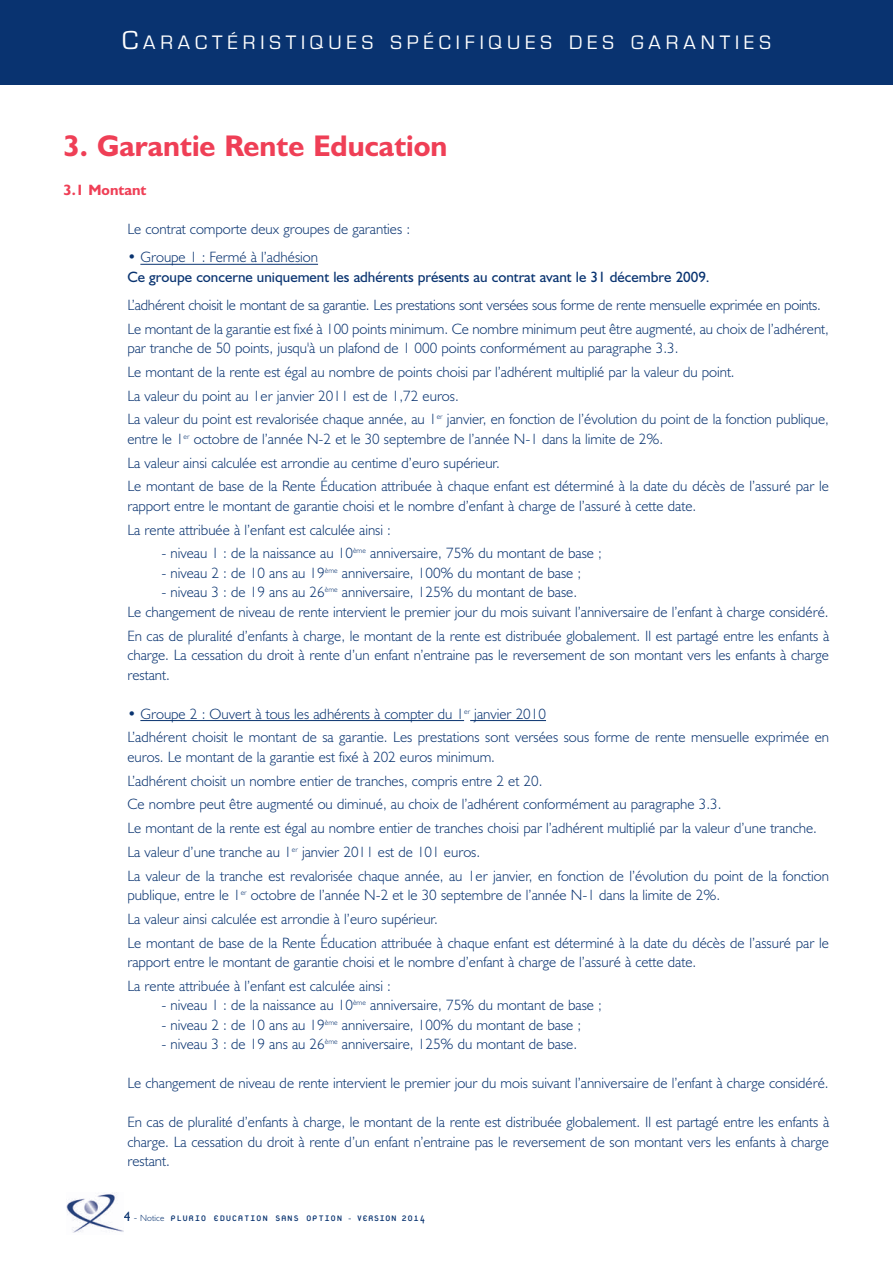
<style>
.page{position:relative;width:893px;height:1263px;background:#fff}
.page>*{position:absolute;margin:0;border:0;box-sizing:border-box;transform-origin:0 0}
.t1{font:700 30px "Humanist 521 BT";color:#ef3f56}
.t2{font:20.25px "Eurostile";letter-spacing:.245em;color:#fff}
.t3{font:300 15px/23.7px "Humanist 521 BT";color:#093370}
.t4{font:15px "Humanist 521 BT";color:#093370}
.t5{font:700 15px "Humanist 521 BT";color:#ef3f56}
.t6{font:12px "Platelet";letter-spacing:.045em;color:#093370}
.s1{font-size:27px}
.s2{font-family:"Humanist 521 BT";font-size:13.5px}
.s3{font-family:"Humanist 521 BT";font-weight:300;font-size:10.5px}
.s4{font-family:"Humanist 521 BT";font-weight:300;font-size:9px}
.s5{font-size:9px}
</style>
<div class="page">
<hr style="left:140px;top:264px;width:178px;height:1px;background:#093370">
<hr style="left:140px;top:720px;width:324px;height:1px;background:#093370">
<hr style="left:470px;top:720px;width:76px;height:1px;background:#093370">
<div style="left:0;top:0;width:892px;height:85px;background:#093370"></div>
<img style="left:66px;top:1192px;width:57px;height:41px">
<h2 class="t2" style="left:122px;top:30px;width:650px"><span class="s1">C</span>ARACTÉRISTIQUES SPÉCIFIQUES DES GARANTIES</h2>
<h1 class="t1" style="left:64px;top:136px;width:385px">3. Garantie Rente Education</h1>
<p class="t5" style="left:64px;top:185px;width:84px">3.1 Montant</p>
<p class="t3" style="left:127px;top:219px;width:284px">Le contrat comporte deux groupes de garanties :</p>
<p class="t3" style="left:127px;top:247px;width:192px">• Groupe 1 : Fermé à l’adhésion</p>
<p class="t4" style="left:127px;top:272px;width:584px">Ce groupe concerne uniquement les adhérents présents au contrat avant le 31 décembre 2009.</p>
<p class="t3" style="left:127px;top:295px;width:703px">L’adhérent choisit le montant de sa garantie. Les prestations sont versées sous forme de rente mensuelle exprimée en points.<br>Le montant de la garantie est fixé à 100 points minimum. Ce nombre minimum peut être augmenté, au choix de l’adhérent,</p>
<p class="t3" style="left:127px;top:338px;width:703px">par tranche de 50 points, jusqu'à un plafond de 1 000 points conformément au paragraphe 3.3.<br>Le montant de la rente est égal au nombre de points choisi par l’adhérent multiplié par la valeur du point.<br>La valeur du point au 1er janvier 2011 est de 1,72 euros.<br>La valeur du point est revalorisée chaque année, au 1<sup>er</sup> janvier, en fonction de l’évolution du point de la fonction publique,</p>
<p class="t3" style="left:127px;top:429px;width:703px">entre le 1<sup>er</sup> octobre de l’année N-2 et le 30 septembre de l’année N-1 dans la limite de 2%.<br>La valeur ainsi calculée est arrondie au centime d’euro supérieur.<br>Le montant de base de la Rente Éducation attribuée à chaque enfant est déterminé à la date du décès de l’assuré par le</p>
<p class="t3" style="left:127px;top:496px;width:570px">rapport entre le montant de garantie choisi et le nombre d’enfant à charge de l’assuré à cette date.<br>La rente attribuée à l’enfant est calculée ainsi :</p>
<p class="t3" style="left:161px;top:543px;width:442px">- niveau 1 : de la naissance au 10<sup>ème</sup> anniversaire, 75% du montant de base ;</p>
<p class="t3" style="left:161px;top:563px;width:421px">- niveau 2 : de 10 ans au 19<sup>ème</sup> anniversaire, 100% du montant de base ;</p>
<p class="t3" style="left:127px;top:584px;width:703px;line-height:19.5px;text-indent:34px">- niveau 3 : de 19 ans au 26<sup>ème</sup> anniversaire, 125% du montant de base.<br>Le changement de niveau de rente intervient le premier jour du mois suivant l’anniversaire de l’enfant à charge considéré.</p>
<p class="t3" style="left:127px;top:628px;width:703px;line-height:19.5px;text-align:justify">En cas de pluralité d’enfants à charge, le montant de la rente est distribuée globalement. Il est partagé entre les enfants à charge. La cessation du droit à rente d’un enfant n’entraine pas le reversement de son montant vers les enfants à charge restant.</p>
<p class="t3" style="left:127px;top:703px;width:703px">• Groupe 2 : Ouvert à tous les adhérents à compter du 1<sup>er</sup> janvier 2010<br>L’adhérent choisit le montant de sa garantie. Les prestations sont versées sous forme de rente mensuelle exprimée en</p>
<p class="t3" style="left:127px;top:747px;width:703px">euros. Le montant de la garantie est fixé à 202 euros minimum.<br>L’adhérent choisit un nombre entier de tranches, compris entre 2 et 20.<br>Ce nombre peut être augmenté ou diminué, au choix de l’adhérent conformément au paragraphe 3.3.<br>Le montant de la rente est égal au nombre entier de tranches choisi par l’adhérent multiplié par la valeur d’une tranche.<br>La valeur d’une tranche au 1<sup>er</sup> janvier 2011 est de 101 euros.<br>La valeur de la tranche est revalorisée chaque année, au 1er janvier, en fonction de l’évolution du point de la fonction</p>
<p class="t3" style="left:127px;top:885px;width:703px">publique, entre le 1<sup>er</sup> octobre de l’année N-2 et le 30 septembre de l’année N-1 dans la limite de 2%.<br>La valeur ainsi calculée est arrondie à l’euro supérieur.<br>Le montant de base de la Rente Éducation attribuée à chaque enfant est déterminé à la date du décès de l’assuré par le</p>
<p class="t3" style="left:127px;top:952px;width:570px">rapport entre le montant de garantie choisi et le nombre d’enfant à charge de l’assuré à cette date.<br>La rente attribuée à l’enfant est calculée ainsi :</p>
<p class="t3" style="left:161px;top:995px;width:442px">- niveau 1 : de la naissance au 10<sup>ème</sup> anniversaire, 75% du montant de base ;</p>
<p class="t3" style="left:161px;top:1015px;width:421px">- niveau 2 : de 10 ans au 19<sup>ème</sup> anniversaire, 100% du montant de base ;</p>
<p class="t3" style="left:161px;top:1034px;width:417px">- niveau 3 : de 19 ans au 26<sup>ème</sup> anniversaire, 125% du montant de base.</p>
<p class="t3" style="left:127px;top:1073px;width:703px">Le changement de niveau de rente intervient le premier jour du mois suivant l’anniversaire de l’enfant à charge considéré.</p>
<p class="t3" style="left:127px;top:1114px;width:703px;line-height:19.5px;text-align:justify">En cas de pluralité d’enfants à charge, le montant de la rente est distribuée globalement. Il est partagé entre les enfants à charge. La cessation du droit à rente d’un enfant n’entraine pas le reversement de son montant vers les enfants à charge restant.</p>
<p class="t6" style="left:124px;top:1213px;width:303px"><span class="s2">4</span> <span class="s3">-</span> <span class="s4">Notice</span> PLURIO EDUCATION SANS OPTION <span class="s5">-</span> VERSION 2014</p>
</div>
